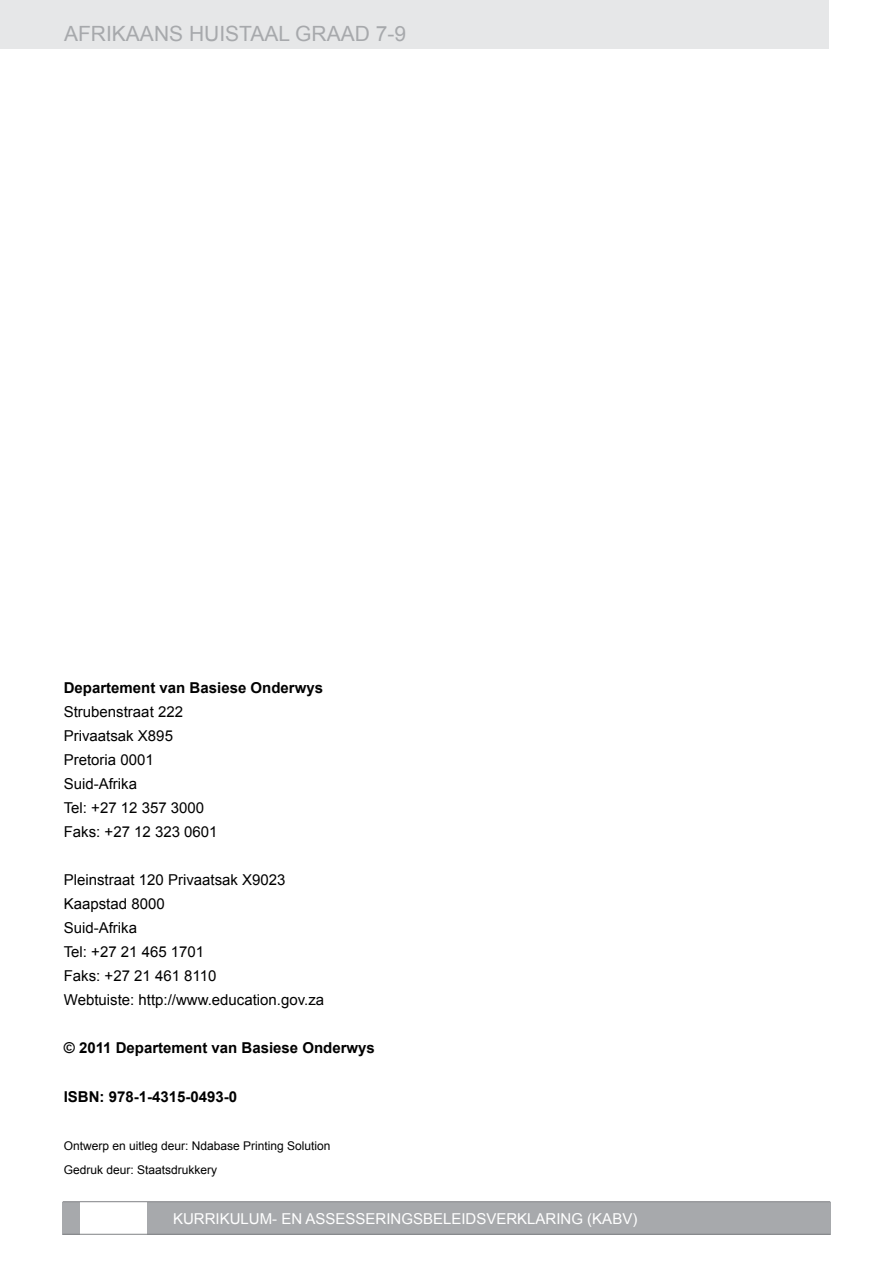
<style>
.page{position:relative;width:893px;height:1263px;background:#fff}
.page>*{position:absolute;margin:0;border:0;box-sizing:border-box;transform-origin:0 0}
.t1{font:21px "Arial";color:#a7a9ac}
.t2{font:15px/24px "Arial";color:#000}
.t3{font:700 15px "Arial";color:#000}
.t4{font:15px "Arial";color:#fff}
.t5{font:12px/24px "Arial";color:#000}
</style>
<div class="page">
<div style="left:0;top:0;width:829px;height:49px;background:#e6e7e8"></div>
<div style="left:63px;top:1202px;width:17px;height:32px;background:#a7a9ac"></div>
<div style="left:147px;top:1202px;width:683px;height:32px;background:#a7a9ac"></div>
<hr style="left:63px;top:1234px;width:767px;height:1px;background:#808285">
<hr style="left:63px;top:1201px;width:767px;height:1px;background:#808285">
<h1 class="t1" style="left:64px;top:19px;width:343px">AFRIKAANS HUISTAAL GRAAD 7-9</h1>
<p class="t3" style="left:64px;top:678px;width:261px">Departement van Basiese Onderwys</p>
<p class="t2" style="left:64px;top:700px;width:155px">Strubenstraat 222<br>Privaatsak X895<br>Pretoria 0001<br>Suid-Afrika<br>Tel: +27 12 357 3000<br>Faks: +27 12 323 0601</p>
<p class="t2" style="left:64px;top:868px;width:262px">Pleinstraat 120 Privaatsak X9023<br>Kaapstad 8000<br>Suid-Afrika<br>Tel: +27 21 465 1701<br>Faks: +27 21 461 8110<br>Webtuiste: http://www.education.gov.za</p>
<p class="t3" style="left:64px;top:1038px;width:313px">© 2011 Departement van Basiese Onderwys</p>
<p class="t3" style="left:64px;top:1086px;width:16px">Isbn</p>
<p class="t3" style="left:100px;top:1086px;width:139px">: 978-1-4315-0493-0</p>
<p class="t5" style="left:64px;top:1133px;width:268px">Ontwerp en uitleg deur: Ndabase Printing Solution<br>Gedruk deur: Staatsdrukkery</p>
<p class="t4" style="left:173px;top:1209px;width:466px">KURRIKULUM- EN ASSESSERINGSBELEIDSVERKLARING (KABV)</p>
</div>
